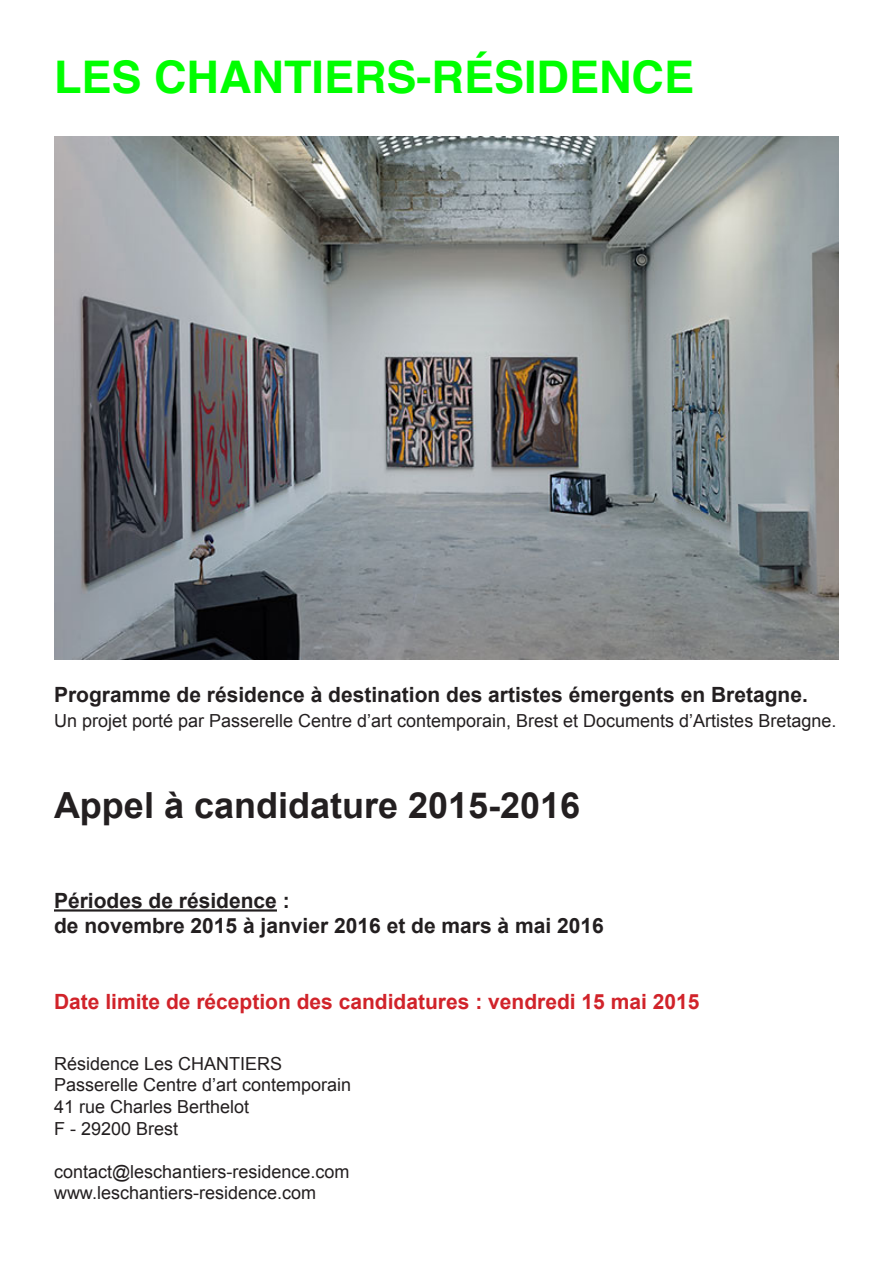
<style>
.page{position:relative;width:893px;height:1263px;background:#fff}
.page>*{position:absolute;margin:0;border:0;box-sizing:border-box;transform-origin:0 0}
.t1{font:700 45px "Helvetica";color:#0f0}
.t2{font:700 36px "Arial";color:#231f20}
.t3{font:700 21px/25.2px "Arial";color:#231f20}
.t4{font:700 21px "Arial";color:#d1232a}
.t5{font:18px "Arial";color:#231f20}
</style>
<div class="page">
<hr style="left:54px;top:909px;width:223px;height:2px;background:#231f20">
<img style="left:54px;top:136px;width:785px;height:524px">
<p class="t1" style="left:54px;top:41px;width:642px">LES CHANTIERS-RÉSIDENCE</p>
<p class="t3" style="left:54px;top:683px;width:755px">Programme de résidence à destination des artistes émergents en Bretagne.</p>
<p class="t5" style="left:54px;top:709px;width:784px">Un projet porté par Passerelle Centre d’art contemporain, Brest et Documents d’Artistes Bretagne.</p>
<p class="t2" style="left:54px;top:781px;width:528px">Appel à candidature 2015-2016</p>
<p class="t3" style="left:54px;top:889px;width:551px">Périodes de résidence :<br>de novembre 2015 à janvier 2016 et de mars à mai 2016</p>
<p class="t4" style="left:54px;top:988px;width:647px">Date limite de réception des candidatures : vendredi 15 mai 2015</p>
<p class="t5" style="left:54px;top:1052px;width:230px">Résidence Les CHANTIERS</p>
<p class="t5" style="left:54px;top:1073px;width:299px">Passerelle Centre d’art contemporain</p>
<p class="t5" style="left:54px;top:1095px;width:197px">41 rue Charles Berthelot</p>
<p class="t5" style="left:54px;top:1116px;width:126px">F - 29200 Brest</p>
<p class="t5" style="left:54px;top:1160px;width:297px">contact@leschantiers-residence.com</p>
<p class="t5" style="left:54px;top:1181px;width:264px">www.leschantiers-residence.com</p>
</div>
